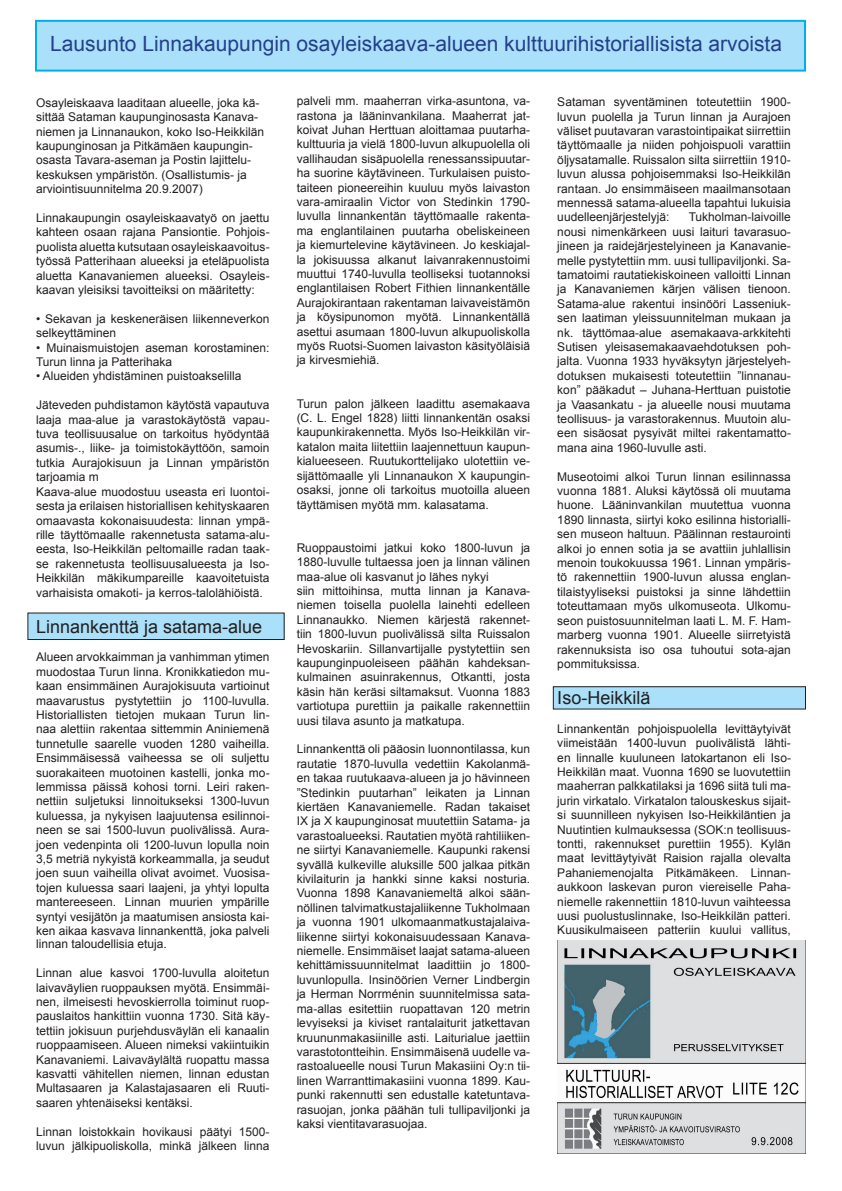
<style>
.page{position:relative;width:842px;height:1191px;background:#fff}
.page>*{position:absolute;margin:0;border:0;box-sizing:border-box;transform-origin:0 0}
.t1{font:21px "Arial";color:#253f8e}
.t2{font:18px "Arial";color:#231f20}
.t3{font:12px/14.4px "Arial";color:#231f20;text-align:justify}
</style>
<div class="page">
<div style="left:553px;top:686px;width:252px;height:23px;background:#aae0f9"></div>
<div style="left:553px;top:686px;width:253px;height:23px;border:1px solid #231f20"></div>
<div style="left:28px;top:613px;width:256px;height:26px;background:#aae0f9"></div>
<div style="left:27px;top:612px;width:258px;height:28px;border:1px solid #231f20"></div>
<div style="left:35px;top:20px;width:771px;height:52px;background:#aae0f9;border:2px solid #00aeef"></div>
<img style="left:557px;top:940px;width:249px;height:213px">
<h1 class="t1" style="left:50px;top:30px;width:733px">Lausunto Linnakaupungin osayleiskaava-alueen kulttuurihistoriallisista arvoista</h1>
<p class="t3" style="left:36px;top:95px;width:230px;text-align:left">Osayleiskaava laaditaan alueelle, joka kä&shy;sittää Sataman kaupunginosasta Kanava&shy;niemen ja Linnanaukon, koko Iso-Heikkilän kaupunginosan ja Pitkämäen kaupungin&shy;osasta Tavara-aseman ja Postin lajittelu&shy;keskuksen ympäristön. (Osallistumis- ja arviointisuunnitelma 20.9.2007)</p>
<p class="t3" style="left:36px;top:211px;width:235px">Linnakaupungin osayleiskaavatyö on jaettu kahteen osaan rajana Pansiontie. Pohjois&shy;puolista aluetta kutsutaan osayleiskaavoitus&shy;työssä Patterihaan alueeksi ja eteläpuolista aluetta Kanavaniemen alueeksi. Osayleis&shy;kaavan yleisiksi tavoitteiksi on määritetty:</p>
<p class="t3" style="left:36px;top:311px;width:235px">• Sekavan ja keskeneräisen liikenneverkon selkeyttäminen</p>
<p class="t3" style="left:36px;top:340px;width:235px">• Muinaismuistojen aseman korostaminen:<br>Turun linna ja Patterihaka</p>
<p class="t3" style="left:36px;top:369px;width:207px">• Alueiden yhdistäminen puistoakselilla</p>
<p class="t3" style="left:36px;top:398px;width:235px;text-align:left">Jäteveden puhdistamon käytöstä vapautuva laaja maa-alue ja varastokäytöstä vapau&shy;tuva teollisuusalue on tarkoitus hyödyntää asumis-., liike- ja toimistokäyttöön, samoin tutkia Aurajokisuun ja Linnan ympäristön tarjoamia m<br>Kaava-alue muodostuu useasta eri luontoi&shy;sesta ja erilaisen historiallisen kehityskaaren omaavasta kokonaisuudesta: linnan ympä&shy;rille täyttömaalle rakennetusta satama-alu&shy;eesta, Iso-Heikkilän peltomaille radan taak&shy;se rakennetusta teollisuusalueesta ja Iso-Heikkilän mäkikumpareille kaavoitetuista varhaisista omakoti- ja kerros-talolähiöistä.</p>
<h2 class="t2" style="left:36px;top:614px;width:228px">Linnankenttä ja satama-alue</h2>
<p class="t3" style="left:36px;top:650px;width:235px">Alueen arvokkaimman ja vanhimman ytimen muodostaa Turun linna. Kronikkatiedon mu&shy;kaan ensimmäinen Aurajokisuuta vartioinut maavarustus pystytettiin jo 1100-luvulla.<br>Historiallisten tietojen mukaan Turun lin&shy;naa alettiin rakentaa sittemmin Aniniemenä tunnetulle saarelle vuoden 1280 vaiheilla.<br>Ensimmäisessä vaiheessa se oli suljettu suorakaiteen muotoinen kastelli, jonka mo&shy;lemmissa päissä kohosi torni. Leiri raken&shy;nettiin suljetuksi linnoitukseksi 1300-luvun kuluessa, ja nykyisen laajuutensa esilinnoi&shy;neen se sai 1500-luvun puolivälissä. Aura&shy;joen vedenpinta oli 1200-luvun lopulla noin 3,5 metriä nykyistä korkeammalla, ja seudut joen suun vaiheilla olivat avoimet. Vuosisa&shy;tojen kuluessa saari laajeni, ja yhtyi lopulta mantereeseen. Linnan muurien ympärille syntyi vesijätön ja maatumisen ansiosta kai&shy;ken aikaa kasvava linnankenttä, joka palveli</p>
<p class="t3" style="left:36px;top:937px;width:132px">linnan taloudellisia etuja.</p>
<p class="t3" style="left:36px;top:966px;width:235px">Linnan alue kasvoi 1700-luvulla aloitetun laivaväylien ruoppauksen myötä. Ensimmäi&shy;nen, ilmeisesti hevoskierrolla toiminut ruop&shy;pauslaitos hankittiin vuonna 1730. Sitä käy&shy;tettiin jokisuun purjehdusväylän eli kanaalin ruoppaamiseen. Alueen nimeksi vakiintuikin Kanavaniemi. Laivaväylältä ruopattu massa kasvatti vähitellen niemen, linnan edustan Multasaaren ja Kalastajasaaren eli Ruuti&shy;saaren yhtenäiseksi kentäksi.</p>
<p class="t3" style="left:36px;top:1124px;width:235px">Linnan loistokkain hovikausi päätyi 1500- luvun jälkipuoliskolla, minkä jälkeen linna</p>
<p class="t3" style="left:297px;top:94px;width:235px">palveli mm. maaherran virka-asuntona, va&shy;rastona ja lääninvankilana. Maaherrat jat&shy;koivat Juhan Herttuan aloittamaa puutarha&shy;kulttuuria ja vielä 1800-luvun alkupuolella oli vallihaudan sisäpuolella renessanssipuutar&shy;ha suorine käytävineen. Turkulaisen puisto&shy;taiteen pioneereihin kuuluu myös laivaston vara-amiraalin Victor von Stedinkin 1790- luvulla linnankentän täyttömaalle rakenta&shy;ma englantilainen puutarha obeliskeineen ja kiemurtelevine käytävineen. Jo keskiajal&shy;la jokisuussa alkanut laivanrakennustoimi muuttui 1740-luvulla teolliseksi tuotannoksi englantilaisen Robert Fithien linnankentälle Aurajokirantaan rakentaman laivaveistämön ja köysipunomon myötä. Linnankentällä asettui asumaan 1800-luvun alkupuoliskolla myös Ruotsi-Suomen laivaston käsityöläisiä ja kirvesmiehiä.</p>
<p class="t3" style="left:297px;top:396px;width:235px">Turun palon jälkeen laadittu asemakaava (C. L. Engel 1828) liitti linnankentän osaksi kaupunkirakennetta. Myös Iso-Heikkilän vir&shy;katalon maita liitettiin laajennettuun kaupun&shy;kialueeseen. Ruutukorttelijako ulotettiin ve&shy;sijättömaalle yli Linnanaukon X kaupungin&shy;osaksi, jonne oli tarkoitus muotoilla alueen täyttämisen myötä mm. kalasatama.</p>
<p class="t3" style="left:297px;top:540px;width:235px;text-align:left">Ruoppaustoimi jatkui koko 1800-luvun ja 1880-luvulle tultaessa joen ja linnan välinen maa-alue oli kasvanut jo lähes nykyi<br>siin mittoihinsa, mutta linnan ja Kanava&shy;niemen toisella puolella lainehti edelleen Linnanaukko. Niemen kärjestä rakennet&shy;tiin 1800-luvun puolivälissä silta Ruissalon Hevoskariin. Sillanvartijalle pystytettiin sen kaupunginpuoleiseen päähän kahdeksan&shy;kulmainen asuinrakennus, Otkantti, josta käsin hän keräsi siltamaksut. Vuonna 1883 vartiotupa purettiin ja paikalle rakennettiin uusi tilava asunto ja matkatupa.</p>
<p class="t3" style="left:297px;top:742px;width:235px">Linnankenttä oli pääosin luonnontilassa, kun rautatie 1870-luvulla vedettiin Kakolanmä&shy;en takaa ruutukaava-alueen ja jo hävinneen ”Stedinkin puutarhan” leikaten ja Linnan kiertäen Kanavaniemelle. Radan takaiset IX ja X kaupunginosat muutettiin Satama- ja varastoalueeksi. Rautatien myötä rahtiliiken&shy;ne siirtyi Kanavaniemelle. Kaupunki rakensi syvällä kulkeville aluksille 500 jalkaa pitkän kivilaiturin ja hankki sinne kaksi nosturia.<br>Vuonna 1898 Kanavaniemeltä alkoi sään&shy;nöllinen talvimatkustajaliikenne Tukholmaan ja vuonna 1901 ulkomaanmatkustajalaiva&shy;liikenne siirtyi kokonaisuudessaan Kanava&shy;niemelle. Ensimmäiset laajat satama-alueen kehittämissuunnitelmat laadittiin jo 1800- luvunlopulla. Insinöörien Verner Lindbergin ja Herman Norrménin suunnitelmissa sata&shy;ma-allas esitettiin ruopattavan 120 metrin levyiseksi ja kiviset rantalaiturit jatkettavan kruununmakasiinille asti. Laiturialue jaettiin varastotontteihin. Ensimmäisenä uudelle va&shy;rastoalueelle nousi Turun Makasiini Oy:n tii&shy;linen Warranttimakasiini vuonna 1899. Kau&shy;punki rakennutti sen edustalle katetuntava&shy;rasuojan, jonka päähän tuli tullipaviljonki ja kaksi vientitavarasuojaa.</p>
<p class="t3" style="left:557px;top:95px;width:235px">Sataman syventäminen toteutettiin 1900- luvun puolella ja Turun linnan ja Aurajoen väliset puutavaran varastointipaikat siirrettiin täyttömaalle ja niiden pohjoispuoli varattiin öljysatamalle. Ruissalon silta siirrettiin 1910- luvun alussa pohjoisemmaksi Iso-Heikkilän rantaan. Jo ensimmäiseen maailmansotaan mennessä satama-alueella tapahtui lukuisia uudelleenjärjestelyjä:</p>
<p class="t3" style="left:557px;top:210px;width:235px;text-indent:131px">Tukholman-laivoille nousi nimenkärkeen uusi laituri tavarasuo&shy;jineen ja raidejärjestelyineen ja Kanavanie&shy;melle pystytettiin mm. uusi tullipaviljonki. Sa&shy;tamatoimi rautatiekiskoineen valloitti Linnan ja Kanavaniemen kärjen välisen tienoon.<br>Satama-alue rakentui insinööri Lasseniuk&shy;sen laatiman yleissuunnitelman mukaan ja nk. täyttömaa-alue asemakaava-arkkitehti Sutisen yleisasemakaavaehdotuksen poh&shy;jalta. Vuonna 1933 hyväksytyn järjestelyeh&shy;dotuksen mukaisesti toteutettiin ”linnanau&shy;kon” pääkadut – Juhana-Herttuan puistotie ja Vaasankatu - ja alueelle nousi muutama teollisuus- ja varastorakennus. Muutoin alu&shy;een sisäosat pysyivät miltei rakentamatto&shy;mana aina 1960-luvulle asti.</p>
<p class="t3" style="left:557px;top:469px;width:235px">Museotoimi alkoi Turun linnan esilinnassa vuonna 1881. Aluksi käytössä oli muutama huone. Lääninvankilan muutettua vuonna 1890 linnasta, siirtyi koko esilinna historialli&shy;sen museon haltuun. Päälinnan restaurointi alkoi jo ennen sotia ja se avattiin juhlallisin menoin toukokuussa 1961. Linnan ympäris&shy;tö rakennettiin 1900-luvun alussa englan&shy;tilaistyyliseksi puistoksi ja sinne lähdettiin toteuttamaan myös ulkomuseota. Ulkomu&shy;seon puistosuunnitelman laati L. M. F. Ham&shy;marberg vuonna 1901. Alueelle siirretyistä rakennuksista iso osa tuhoutui sota-ajan pommituksissa.</p>
<h2 class="t2" style="left:557px;top:686px;width:95px">Iso-Heikkilä</h2>
<p class="t3" style="left:557px;top:721px;width:235px">Linnankentän pohjoispuolella levittäytyivät viimeistään 1400-luvun puolivälistä lähti&shy;en linnalle kuuluneen latokartanon eli Iso-Heikkilän maat. Vuonna 1690 se luovutettiin maaherran palkkatilaksi ja 1696 siitä tuli ma&shy;jurin virkatalo. Virkatalon talouskeskus sijait&shy;si suunnilleen nykyisen Iso-Heikkiläntien ja Nuutintien kulmauksessa (SOK:n teollisuus&shy;tontti, rakennukset purettiin 1955). Kylän maat levittäytyivät Raision rajalla olevalta Pahaniemenojalta Pitkämäkeen. Linnan&shy;aukkoon laskevan puron viereiselle Paha&shy;niemelle rakennettiin 1810-luvun vaihteessa uusi puolustuslinnake, Iso-Heikkilän patteri.<br>Kuusikulmaiseen patteriin kuului vallitus,</p>
</div>
